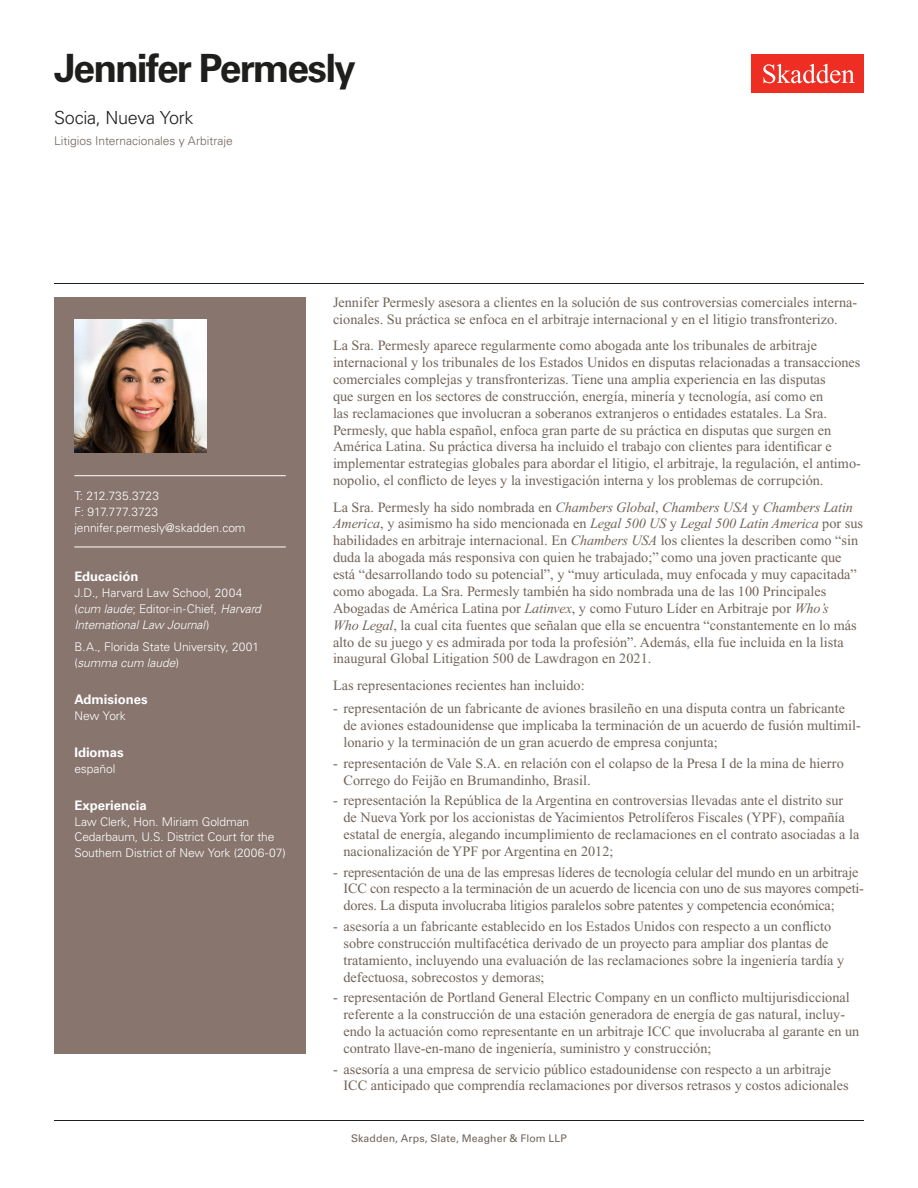
<style>
.page{position:relative;width:918px;height:1188px;background:#fff}
.page>*{position:absolute;margin:0;border:0;box-sizing:border-box;transform-origin:0 0}
.Name{font:700 39px "Univers LT Std";letter-spacing:-.05em;color:#1e1e1d}
.Title_and_Office{font:300 18px "Univers LT Std";letter-spacing:-.02em;color:#1e1e1d}
.Main_Body{font:14.25px/16.8px "Times New Roman PS Std";color:#726458}
.Bar_Admission_Educat{font:700 13.2px "Univers LT Std";color:#fff}
.Sidebar_text{font:300 12px/15.8px "Univers LT Std";letter-spacing:-.01em;color:#fff}
.Practice{font:300 12px "Univers LT Std";color:#726458}
.Email{font:300 12px "Univers LT Std";letter-spacing:-.005em;color:#fff}
.Phone_Number{font:300 12px "Univers LT Std";color:#fff}
.Fax_Number{font:300 12px "Univers LT Std";color:#fff}
.Folio{font:10.5px "Univers LT Std";letter-spacing:.01em;color:#726458}
.s1{font-style:italic}
</style>
<div class="page">
<div style="left:752px;top:54px;width:112px;height:39px;background:#ee2e22"></div>
<svg style="left:763px;top:64px;width:92px;height:19px"></svg>
<div style="left:54px;top:297px;width:252px;height:756px;background:#87756e"></div>
<hr style="left:74px;top:475px;width:212px;height:1px;background:#fff">
<hr style="left:74px;top:547px;width:212px;height:1px;background:#fff">
<img style="left:74px;top:320px;width:132px;height:132px">
<hr style="left:54px;top:1120px;width:810px;height:1px;background:#1e1e1d">
<hr style="left:54px;top:283px;width:810px;height:1px;background:#1e1e1d">
<h1 class="Name" style="left:54px;top:46px;width:303px">Jennifer Permesly</h1>
<h2 class="Title_and_Office" style="left:54px;top:107px;width:141px">Socia, Nueva York</h2>
<h3 class="Practice" style="left:54px;top:134px;width:180px">Litigios Internacionales y Arbitraje</h3>
<p class="Phone_Number" style="left:74px;top:489px;width:86px">T: 212.735.3723</p>
<p class="Fax_Number" style="left:74px;top:504px;width:85px">F: 917.777.3723</p>
<p class="Email" style="left:74px;top:520px;width:173px">jennifer.permesly@skadden.com</p>
<p class="Bar_Admission_Educat" style="left:74px;top:569px;width:66px">Educación</p>
<p class="Sidebar_text" style="left:74px;top:585px;width:188px">J.D., Harvard Law School, 2004 (<span class="s1">cum laude</span>; Editor-in-Chief, <span class="s1">Harvard<br>International Law Journal</span>)</p>
<p class="Sidebar_text" style="left:74px;top:639px;width:186px">B.A., Florida State University, 2001 (<span class="s1">summa cum laude</span>)</p>
<p class="Bar_Admission_Educat" style="left:74px;top:692px;width:75px">Admisiones</p>
<p class="Sidebar_text" style="left:74px;top:708px;width:53px">New York</p>
<p class="Bar_Admission_Educat" style="left:74px;top:745px;width:51px">Idiomas</p>
<p class="Sidebar_text" style="left:74px;top:761px;width:43px">español</p>
<p class="Bar_Admission_Educat" style="left:74px;top:797px;width:74px">Experiencia</p>
<p class="Sidebar_text" style="left:74px;top:813px;width:213px">Law Clerk, Hon. Miriam Goldman<br>Cedarbaum, U.S. District Court for the<br>Southern District of New York (2006-07)</p>
<p class="Main_Body" style="left:333px;top:294px;width:526px">Jennifer Permesly asesora a clientes en la solución de sus controversias comerciales interna&shy;cionales. Su práctica se enfoca en el arbitraje internacional y en el litigio transfronterizo.</p>
<p class="Main_Body" style="left:333px;top:337px;width:529px">La Sra. Permesly aparece regularmente como abogada ante los tribunales de arbitraje internacional y los tribunales de los Estados Unidos en disputas relacionadas a transacciones comerciales complejas y transfronterizas. Tiene una amplia experiencia en las disputas<br>que surgen en los sectores de construcción, energía, minería y tecnología, así como en<br>las reclamaciones que involucran a soberanos extranjeros o entidades estatales. La Sra.<br>Permesly, que habla español, enfoca gran parte de su práctica en disputas que surgen en América Latina. Su práctica diversa ha incluido el trabajo con clientes para identificar e implementar estrategias globales para abordar el litigio, el arbitraje, la regulación, el antimo&shy;nopolio, el conflicto de leyes y la investigación interna y los problemas de corrupción.</p>
<p class="Main_Body" style="left:333px;top:498px;width:532px">La Sra. Permesly ha sido nombrada en <span class="s1">Chambers Global</span>, <span class="s1">Chambers USA</span> y <span class="s1">Chambers Latin America</span>, y asimismo ha sido mencionada en <span class="s1">Legal 500 US</span> y <span class="s1">Legal 500 Latin America</span> por sus habilidades en arbitraje internacional. En <span class="s1">Chambers USA</span> los clientes la describen como “sin duda la abogada más responsiva con quien he trabajado;” como una joven practicante que está “desarrollando todo su potencial”, y “muy articulada, muy enfocada y muy capacitada” como abogada. La Sra. Permesly también ha sido nombrada una de las 100 Principales Abogadas de América Latina por <span class="s1">Latinvex</span>, y como Futuro Líder en Arbitraje por <span class="s1">Who’s<br>Who Legal</span>, la cual cita fuentes que señalan que ella se encuentra “constantemente en lo más alto de su juego y es admirada por toda la profesión”. Además, ella fue incluida en la lista inaugural Global Litigation 500 de Lawdragon en 2021.</p>
<p class="Main_Body" style="left:333px;top:677px;width:253px">Las representaciones recientes han incluido:</p>
<p class="Main_Body" style="left:344px;top:700px;width:519px;text-indent:-10px">- representación de un fabricante de aviones brasileño en una disputa contra un fabricante de aviones estadounidense que implicaba la terminación de un acuerdo de fusión multimil&shy;lonario y la terminación de un gran acuerdo de empresa conjunta;</p>
<p class="Main_Body" style="left:344px;top:755px;width:502px;text-indent:-10px">- representación de Vale S.A. en relación con el colapso de la Presa I de la mina de hierro<br>Corrego do Feijão en Brumandinho, Brasil.</p>
<p class="Main_Body" style="left:344px;top:792px;width:517px;text-indent:-10px">- representación la República de la Argentina en controversias llevadas ante el distrito sur de Nueva York por los accionistas de Yacimientos Petrolíferos Fiscales (YPF), compañía estatal de energía, alegando incumplimiento de reclamaciones en el contrato asociadas a la nacionalización de YPF por Argentina en 2012;</p>
<p class="Main_Body" style="left:344px;top:863px;width:522px;text-indent:-10px">- representación de una de las empresas líderes de tecnología celular del mundo en un arbitraje<br>ICC con respecto a la terminación de un acuerdo de licencia con uno de sus mayores competi&shy;dores. La disputa involucraba litigios paralelos sobre patentes y competencia económica;</p>
<p class="Main_Body" style="left:344px;top:918px;width:502px;text-indent:-10px">- asesoría a un fabricante establecido en los Estados Unidos con respecto a un conflicto sobre construcción multifacética derivado de un proyecto para ampliar dos plantas de tratamiento, incluyendo una evaluación de las reclamaciones sobre la ingeniería tardía y defectuosa, sobrecostos y demoras;</p>
<p class="Main_Body" style="left:344px;top:989px;width:517px;text-indent:-10px">- representación de Portland General Electric Company en un conflicto multijurisdiccional referente a la construcción de una estación generadora de energía de gas natural, incluy&shy;endo la actuación como representante en un arbitraje ICC que involucraba al garante en un contrato llave-en-mano de ingeniería, suministro y construcción;</p>
<p class="Main_Body" style="left:344px;top:1060px;width:507px;text-indent:-10px">- asesoría a una empresa de servicio público estadounidense con respecto a un arbitraje<br>ICC anticipado que comprendía reclamaciones por diversos retrasos y costos adicionales</p>
<p class="Folio" style="left:351px;top:1132px;width:217px">Skadden, Arps, Slate, Meagher &amp; Flom LLP</p>
</div>
